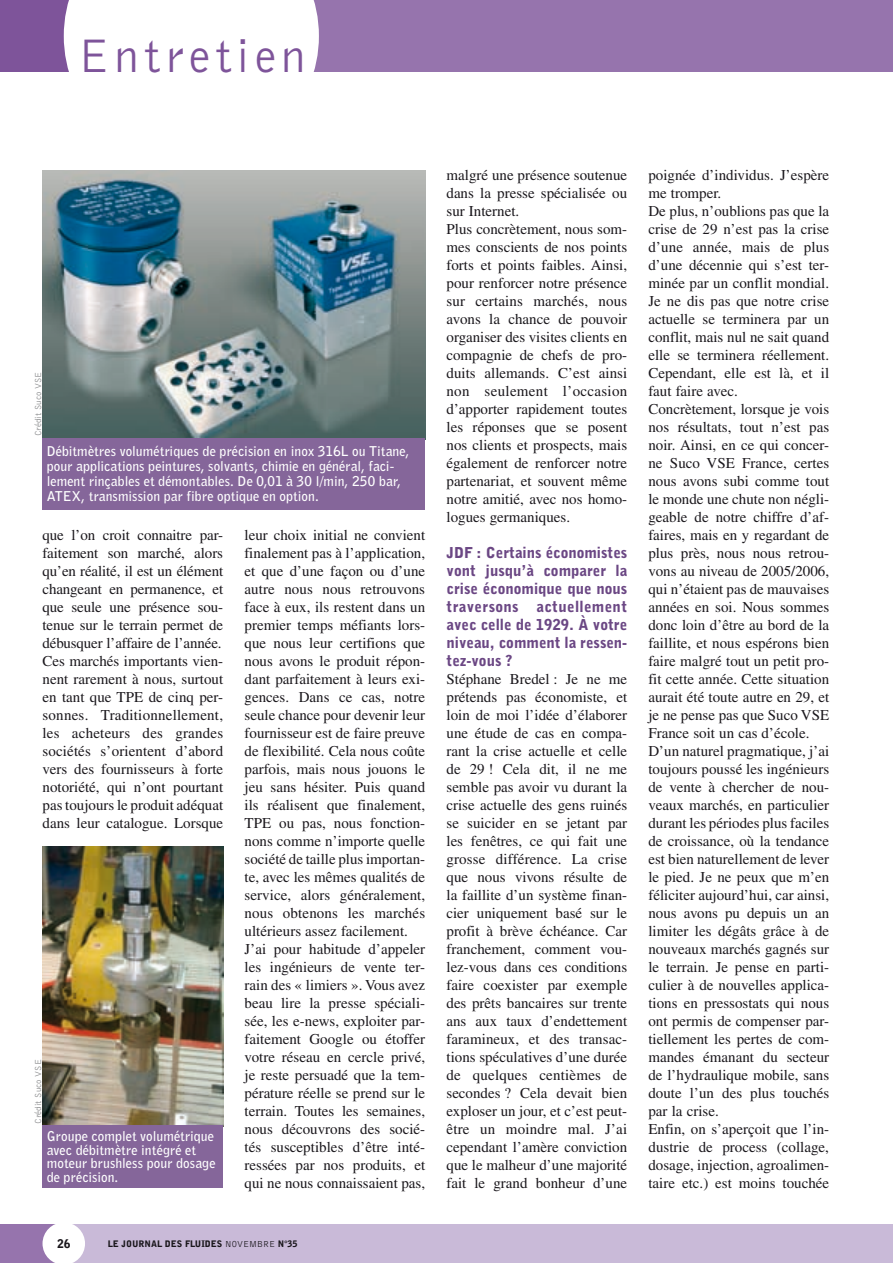
<style>
.page{position:relative;width:893px;height:1263px;background:#fff}
.page>*{position:absolute;margin:0;border:0;box-sizing:border-box;transform-origin:0 0}
.t1{font:48.75px "Bell Gothic BT";letter-spacing:.1em;color:#7e549a}
.t2{font:15px/18px "Times";color:#1a171c}
.t3{font:900 15px/18px "Bell Gothic BT";color:#6b4784;text-align:justify}
.t4{font:700 13.5px/15px "Bell Gothic BT";letter-spacing:.01em;color:#fff}
.t5{font:900 12px "Bell Gothic BT";color:#1a171c}
.t6{font:900 9px "Bell Gothic BT";color:#1a171c}
.t7{font:9px "Bell Gothic BT";color:#87888a}
.t8{font:9px "Bell Gothic BT";color:#1a171c}
.s1{font-weight:400}
.s2{font-weight:900}
</style>
<div class="page">
<div style="left:0;top:0;width:64px;height:72px;background:#7e549a"></div>
<div style="left:319px;top:0;width:574px;height:72px;background:#9674ad"></div>
<svg style="left:0;top:1224px;width:893px;height:39px;background:#c8b9d7"></svg>
<svg style="left:64px;top:0;width:255px;height:72px"></svg>
<img style="left:43px;top:170px;width:382px;height:268px">
<div style="left:43px;top:438px;width:382px;height:71px;background:#85669a"></div>
<img style="left:43px;top:846px;width:180px;height:279px">
<div style="left:43px;top:1125px;width:180px;height:63px;background:#85669a"></div>
<h1 class="t1" style="left:77px;top:26px;width:230px">E NTRETIEN</h1>
<p class="t7" style="left:32px;top:436px;width:64px;rotate:-90deg">CRÉDIT SUCO VSE</p>
<p class="t4" style="left:47px;top:443px;width:364px">Débitmètres volumétriques de précision en inox 316L ou Titane, pour applications peintures, solvants, chimie en général, faci&shy;lement rinçables et démontables. De 0,01 à 30 l/min, 250 bar, ATEX, transmission par fibre optique en option.</p>
<p class="t2" style="left:43px;top:526px;width:182px;text-align:justify">que l’on croit connaitre par&shy;faitement son marché, alors qu’en réalité, il est un élément changeant en permanence, et que seule une présence sou&shy;tenue sur le terrain permet de débusquer l’affaire de l’année.<br>Ces marchés importants vien&shy;nent rarement à nous, surtout en tant que TPE de cinq per&shy;sonnes. Traditionnellement, les acheteurs des grandes sociétés s’orientent d’abord vers des fournisseurs à forte notoriété, qui n’ont pourtant pas toujours le produit adéquat dans leur catalogue. Lorsque</p>
<p class="t2" style="left:244px;top:526px;width:182px">leur choix initial ne convient finalement pas à l’application, et que d’une façon ou d’une autre nous nous retrouvons face à eux, ils restent dans un premier temps méfiants lors&shy;que nous leur certifions que nous avons le produit répon&shy;dant parfaitement à leurs exi&shy;gences. Dans ce cas, notre seule chance pour devenir leur fournisseur est de faire preuve de flexibilité. Cela nous coûte parfois, mais nous jouons le jeu sans hésiter. Puis quand ils réalisent que finalement,<br>TPE ou pas, nous fonction&shy;nons comme n’importe quelle société de taille plus importan&shy;te, avec les mêmes qualités de service, alors généralement, nous obtenons les marchés ultérieurs assez facilement.<br>J’ai pour habitude d’appeler les ingénieurs de vente ter&shy;rain des « limiers ». Vous avez beau lire la presse spéciali&shy;sée, les e-news, exploiter par&shy;faitement Google ou étoffer votre réseau en cercle privé, je reste persuadé que la tem&shy;pérature réelle se prend sur le terrain. Toutes les semaines, nous découvrons des socié&shy;tés susceptibles d’être inté&shy;ressées par nos produits, et qui ne nous connaissaient pas,</p>
<p class="t7" style="left:32px;top:1124px;width:64px;rotate:-90deg">CRÉDIT SUCO VSE</p>
<p class="t4" style="left:47px;top:1129px;width:170px;line-height:13.5px">Groupe complet volumétrique avec débitmètre intégré et moteur brushless pour dosage de précision.</p>
<p class="t5" style="left:57px;top:1236px;width:14px">26</p>
<p class="t6" style="left:108px;top:1238px;width:191px">LE JOURNAL DES FLUIDES <span class="s1">NOVEMBRE</span> N°35</p>
<p class="t8" style="left:225px;top:1238px;width:143px">S EPTEMBRE-OCTOBRE 2009 <span class="s2">N°35</span></p>
<p class="t2" style="left:446px;top:166px;width:182px">malgré une présence soutenue dans la presse spécialisée ou sur Internet.<br>Plus concrètement, nous som&shy;mes conscients de nos points forts et points faibles. Ainsi, pour renforcer notre présence sur certains marchés, nous avons la chance de pouvoir organiser des visites clients en compagnie de chefs de pro&shy;duits allemands. C’est ainsi non seulement l’occasion d’apporter rapidement toutes les réponses que se posent nos clients et prospects, mais également de renforcer notre partenariat, et souvent même notre amitié, avec nos homo&shy;logues germaniques.</p>
<p class="t3" style="left:446px;top:543px;width:182px">JDF : Certains économistes vont jusqu’à comparer la crise économique que nous traversons actuellement avec celle de 1929. à votre niveau, comment la ressen&shy;tez-vous ?</p>
<p class="t2" style="left:446px;top:670px;width:182px;text-align:justify">Stéphane Bredel : Je ne me prétends pas économiste, et loin de moi l’idée d’élaborer une étude de cas en compa&shy;rant la crise actuelle et celle de 29 ! Cela dit, il ne me semble pas avoir vu durant la crise actuelle des gens ruinés se suicider en se jetant par les fenêtres, ce qui fait une grosse différence. La crise que nous vivons résulte de la faillite d’un système finan&shy;cier uniquement basé sur le profit à brève échéance. Car franchement, comment vou&shy;lez-vous dans ces conditions faire coexister par exemple des prêts bancaires sur trente ans aux taux d’endettement faramineux, et des transac&shy;tions spéculatives d’une durée de quelques centièmes de secondes ? Cela devait bien exploser un jour, et c’est peut&shy;être un moindre mal. J’ai cependant l’amère conviction que le malheur d’une majorité fait le grand bonheur d’une</p>
<p class="t2" style="left:648px;top:166px;width:182px">poignée d’individus. J’espère me tromper.<br>De plus, n’oublions pas que la crise de 29 n’est pas la crise d’une année, mais de plus d’une décennie qui s’est ter&shy;minée par un conflit mondial.<br>Je ne dis pas que notre crise actuelle se terminera par un conflit, mais nul ne sait quand elle se terminera réellement.<br>Cependant, elle est là, et il faut faire avec.<br>Concrètement, lorsque je vois nos résultats, tout n’est pas noir. Ainsi, en ce qui concer&shy;ne Suco VSE France, certes nous avons subi comme tout le monde une chute non négli&shy;geable de notre chiffre d’af&shy;faires, mais en y regardant de plus près, nous nous retrou&shy;vons au niveau de 2005/2006, qui n’étaient pas de mauvaises années en soi. Nous sommes donc loin d’être au bord de la faillite, et nous espérons bien faire malgré tout un petit pro&shy;fit cette année. Cette situation aurait été toute autre en 29, et je ne pense pas que Suco VSE<br>France soit un cas d’école.<br>D’un naturel pragmatique, j’ai toujours poussé les ingénieurs de vente à chercher de nou&shy;veaux marchés, en particulier durant les périodes plus faciles de croissance, où la tendance est bien naturellement de lever le pied. Je ne peux que m’en féliciter aujourd’hui, car ainsi, nous avons pu depuis un an limiter les dégâts grâce à de nouveaux marchés gagnés sur le terrain. Je pense en parti&shy;culier à de nouvelles applica&shy;tions en pressostats qui nous ont permis de compenser par&shy;tiellement les pertes de com&shy;mandes émanant du secteur de l’hydraulique mobile, sans doute l’un des plus touchés par la crise.<br>Enfin, on s’aperçoit que l’in&shy;dustrie de process (collage, dosage, injection, agroalimen&shy;taire etc.) est moins touchée</p>
</div>
